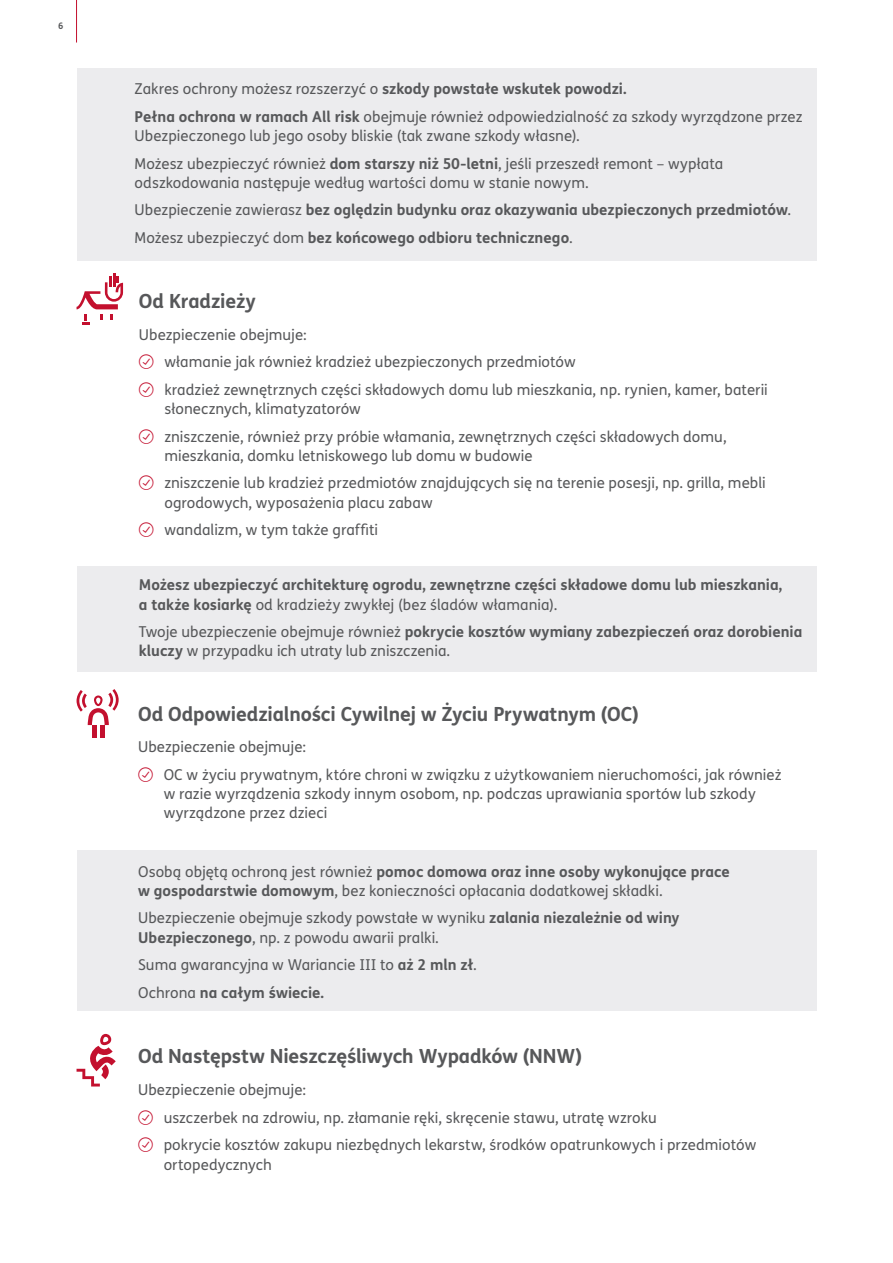
<style>
.page{position:relative;width:893px;height:1263px;background:#fff}
.page>*{position:absolute;margin:0;border:0;box-sizing:border-box;transform-origin:0 0}
.podtytuł_mały{font:700 19.5px "FS Me";letter-spacing:-.01em;color:#57585a}
.body{font:15px/19.2px "FS Me";color:#57585a}
.body-2{font:700 15px/19.2px "FS Me";color:#57585a}
.t1{font:700 9px "FS Me";color:#57585a}
.s1{font-weight:700}
.s2{font-weight:400}
</style>
<div class="page">
<hr style="left:76px;top:0;width:1px;height:43px;background:#c3102e">
<div style="left:77px;top:68px;width:739px;height:193px;background:#ececee"></div>
<div style="left:77px;top:850px;width:739px;height:161px;background:#ececee"></div>
<div style="left:77px;top:567px;width:739px;height:105px;background:#ececee"></div>
<svg style="left:77px;top:1034px;width:39px;height:52px"></svg>
<hr style="left:92px;top:725px;width:4px;height:13px;background:#c3102e">
<div style="left:100px;top:725px;width:5px;height:13px;background:#c3102e"></div>
<svg style="left:77px;top:689px;width:42px;height:36px"></svg>
<svg style="left:77px;top:273px;width:46px;height:52px"></svg>
<p class="t1" style="left:58px;top:18px;width:7px">6</p>
<p class="body" style="left:135px;top:79px;width:493px">Zakres ochrony możesz rozszerzyć o <span class="s1">szkody powstałe wskutek powodzi.</span></p>
<p class="body" style="left:135px;top:107px;width:669px"><span class="s1">Pełna ochrona w ramach All risk</span> obejmuje również odpowiedzialność za szkody wyrządzone przez<br>Ubezpieczonego lub jego osoby bliskie (tak zwane szkody własne).</p>
<p class="body" style="left:135px;top:153px;width:590px">Możesz ubezpieczyć również <span class="s1">dom starszy niż 50-letni</span>, jeśli przeszedł remont – wypłata odszkodowania następuje według wartości domu w stanie nowym.</p>
<p class="body-2" style="left:135px;top:200px;width:658px"><span class="s2">Ubezpieczenie zawierasz</span> bez oględzin budynku oraz okazywania ubezpieczonych przedmiotów<span class="s2">.</span></p>
<p class="body-2" style="left:135px;top:227px;width:440px"><span class="s2">Możesz ubezpieczyć dom</span> bez końcowego odbioru technicznego<span class="s2">.</span></p>
<p class="podtytuł_mały" style="left:139px;top:286px;width:118px">Od Kradzieży</p>
<p class="body" style="left:139px;top:324px;width:169px">Ubezpieczenie obejmuje:</p>
<p class="body" style="left:164px;top:352px;width:413px">włamanie jak również kradzież ubezpieczonych przedmiotów</p>
<p class="body" style="left:164px;top:380px;width:605px">kradzież zewnętrznych części składowych domu lub mieszkania, np. rynien, kamer, baterii słonecznych, klimatyzatorów</p>
<p class="body" style="left:164px;top:426px;width:564px">zniszczenie, również przy próbie włamania, zewnętrznych części składowych domu, mieszkania, domku letniskowego lub domu w budowie</p>
<p class="body" style="left:164px;top:473px;width:603px">zniszczenie lub kradzież przedmiotów znajdujących się na terenie posesji, np. grilla, mebli ogrodowych, wyposażenia placu zabaw</p>
<p class="body" style="left:164px;top:520px;width:215px">wandalizm, w tym także graffiti</p>
<p class="body-2" style="left:139px;top:575px;width:645px">Możesz ubezpieczyć architekturę ogrodu, zewnętrzne części składowe domu lub mieszkania, a także kosiarkę <span class="s2">od kradzieży zwykłej (bez śladów włamania).</span></p>
<p class="body" style="left:139px;top:622px;width:665px">Twoje ubezpieczenie obejmuje również <span class="s1">pokrycie kosztów wymiany zabezpieczeń oraz dorobienia kluczy</span> w przypadku ich utraty lub zniszczenia.</p>
<p class="podtytuł_mały" style="left:138px;top:698px;width:502px">Od Odpowiedzialności Cywilnej w Życiu Prywatnym (OC)</p>
<p class="body" style="left:138px;top:737px;width:169px">Ubezpieczenie obejmuje:</p>
<p class="body" style="left:164px;top:765px;width:619px">OC w życiu prywatnym, które chroni w związku z użytkowaniem nieruchomości, jak również w razie wyrządzenia szkody innym osobom, np. podczas uprawiania sportów lub szkody wyrządzone przez dzieci</p>
<p class="body" style="left:138px;top:861px;width:593px">Osobą objętą ochroną jest również <span class="s1">pomoc domowa oraz inne osoby wykonujące prace w gospodarstwie domowym</span>, bez konieczności opłacania dodatkowej składki.</p>
<p class="body" style="left:138px;top:908px;width:543px">Ubezpieczenie obejmuje szkody powstałe w wyniku <span class="s1">zalania niezależnie od winy<br>Ubezpieczonego</span>, np. z powodu awarii pralki.</p>
<p class="body" style="left:138px;top:955px;width:340px">Suma gwarancyjna w Wariancie III to <span class="s1">aż 2 mln zł</span>.</p>
<p class="body-2" style="left:138px;top:982px;width:188px"><span class="s2">Ochrona</span> na całym świecie.</p>
<p class="podtytuł_mały" style="left:138px;top:1041px;width:445px">Od Następstw Nieszczęśliwych Wypadków (NNW)</p>
<p class="body" style="left:138px;top:1080px;width:169px">Ubezpieczenie obejmuje:</p>
<p class="body" style="left:164px;top:1108px;width:495px">uszczerbek na zdrowiu, np. złamanie ręki, skręcenie stawu, utratę wzroku</p>
<p class="body" style="left:164px;top:1135px;width:594px">pokrycie kosztów zakupu niezbędnych lekarstw, środków opatrunkowych i przedmiotów ortopedycznych</p>
</div>
